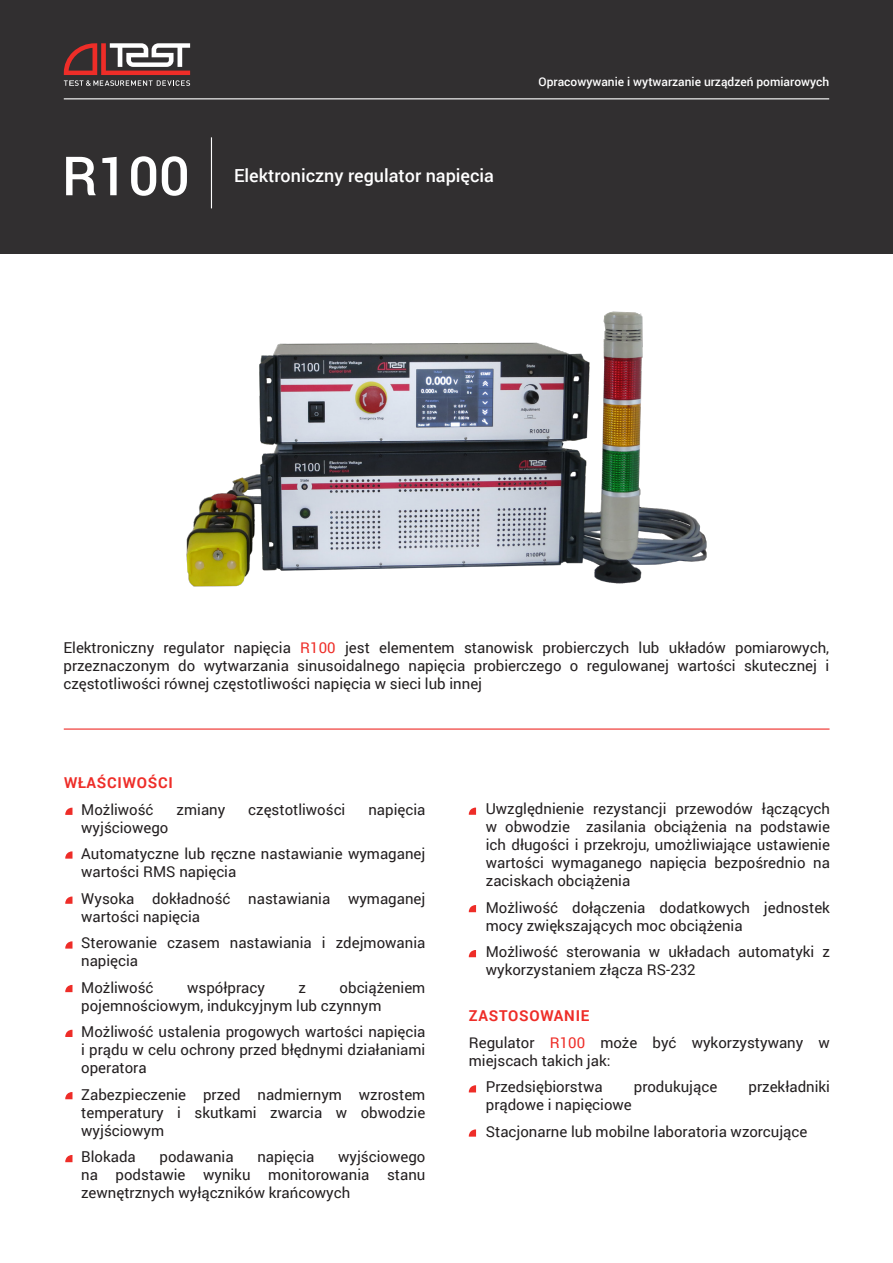
<style>
.page{position:relative;width:893px;height:1263px;background:#fff}
.page>*{position:absolute;margin:0;border:0;box-sizing:border-box;transform-origin:0 0}
.t1{font:500 54px "Roboto";color:#fff}
.t2{font:500 18px "Roboto";color:#fff}
.t3{font:15px/18px "Roboto";color:#231f20}
.t4{font:700 15px "Roboto";letter-spacing:.05em;color:#ee2d28}
.t5{font:500 12px "Roboto";color:#fff}
.s1{color:#ee2d28}
</style>
<div class="page">
<div style="left:0;top:0;width:893px;height:254px;background:#312f30"></div>
<hr style="left:64px;top:98px;width:765px;height:1px;background:#fff">
<hr style="left:64px;top:728px;width:765px;height:2px;background:#ee2d28">
<hr style="left:211px;top:137px;width:1px;height:71px;background:#fff">
<svg style="left:65px;top:808px;width:7px;height:7px"></svg>
<svg style="left:65px;top:851px;width:7px;height:8px"></svg>
<svg style="left:65px;top:896px;width:7px;height:8px"></svg>
<svg style="left:65px;top:941px;width:7px;height:7px"></svg>
<svg style="left:469px;top:1085px;width:7px;height:7px"></svg>
<svg style="left:469px;top:1129px;width:7px;height:7px"></svg>
<svg style="left:64px;top:43px;width:126px;height:43px"></svg>
<img style="left:186px;top:311px;width:521px;height:276px">
<svg style="left:65px;top:985px;width:7px;height:7px"></svg>
<svg style="left:65px;top:1030px;width:7px;height:7px"></svg>
<svg style="left:65px;top:1092px;width:7px;height:7px"></svg>
<svg style="left:65px;top:1155px;width:7px;height:7px"></svg>
<svg style="left:469px;top:808px;width:7px;height:7px"></svg>
<svg style="left:469px;top:905px;width:7px;height:7px"></svg>
<svg style="left:469px;top:950px;width:7px;height:7px"></svg>
<p class="t1" style="left:62px;top:138px;width:129px">R100</p>
<p class="t2" style="left:234px;top:163px;width:261px">Elektroniczny regulator napięcia</p>
<p class="t5" style="left:539px;top:73px;width:292px">Opracowywanie i wytwarzanie urządzeń pomiarowych</p>
<p class="t3" style="left:63px;top:638px;width:767px;text-align:justify">Elektroniczny regulator napięcia <span class="s1">R100</span> jest elementem stanowisk probierczych lub układów pomiarowych, przeznaczonym do wytwarzania sinusoidalnego napięcia probierczego o regulowanej wartości skutecznej i częstotliwości równej częstotliwości napięcia w sieci lub innej</p>
<p class="t4" style="left:64px;top:772px;width:110px">WŁAŚCIWOŚCI</p>
<p class="t3" style="left:81px;top:800px;width:74px">Możliwość</p>
<p class="t3" style="left:177px;top:800px;width:50px">zmiany</p>
<p class="t3" style="left:248px;top:800px;width:99px">częstotliwości</p>
<p class="t3" style="left:368px;top:800px;width:59px">napięcia</p>
<p class="t3" style="left:81px;top:818px;width:89px">wyjściowego</p>
<p class="t3" style="left:81px;top:844px;width:346px">Automatyczne lub ręczne nastawianie wymaganej wartości RMS napięcia</p>
<p class="t3" style="left:81px;top:889px;width:346px">Wysoka dokładność nastawiania wymaganej wartości napięcia</p>
<p class="t3" style="left:81px;top:933px;width:346px">Sterowanie czasem nastawiania i zdejmowania napięcia</p>
<p class="t3" style="left:81px;top:978px;width:74px">Możliwość</p>
<p class="t3" style="left:187px;top:978px;width:79px">współpracy</p>
<p class="t3" style="left:298px;top:978px;width:9px">z</p>
<p class="t3" style="left:81px;top:978px;width:346px;text-indent:258px">obciążeniem pojemnościowym, indukcyjnym lub czynnym</p>
<p class="t3" style="left:81px;top:1022px;width:346px;text-align:justify">Możliwość ustalenia progowych wartości napięcia i prądu w celu ochrony przed błędnymi działaniami operatora</p>
<p class="t3" style="left:81px;top:1085px;width:346px;text-align:justify">Zabezpieczenie przed nadmiernym wzrostem temperatury i skutkami zwarcia w obwodzie wyjściowym</p>
<p class="t3" style="left:81px;top:1147px;width:56px">Blokada</p>
<p class="t3" style="left:160px;top:1147px;width:75px">podawania</p>
<p class="t3" style="left:257px;top:1147px;width:59px">napięcia</p>
<p class="t3" style="left:81px;top:1147px;width:346px;text-align:justify;text-indent:257px">wyjściowego na podstawie wyniku monitorowania stanu zewnętrznych wyłączników krańcowych</p>
<p class="t3" style="left:486px;top:799px;width:346px;text-align:justify">Uwzględnienie rezystancji przewodów łączących w obwodzie zasilania obciążenia na podstawie ich długości i przekroju, umożliwiające ustawienie wartości wymaganego napięcia bezpośrednio na zaciskach obciążenia</p>
<p class="t3" style="left:486px;top:898px;width:346px">Możliwość dołączenia dodatkowych jednostek mocy zwiększających moc obciążenia</p>
<p class="t3" style="left:486px;top:942px;width:346px">Możliwość sterowania w układach automatyki z wykorzystaniem złącza RS-232</p>
<p class="t4" style="left:469px;top:1005px;width:122px">ZASTOSOWANIE</p>
<p class="t3" style="left:469px;top:1033px;width:363px">Regulator <span class="s1">R100</span> może być wykorzystywany w miejscach takich jak:</p>
<p class="t3" style="left:486px;top:1077px;width:118px">Przedsiębiorstwa</p>
<p class="t3" style="left:634px;top:1077px;width:85px">produkujące</p>
<p class="t3" style="left:749px;top:1077px;width:83px">przekładniki</p>
<p class="t3" style="left:486px;top:1095px;width:148px">prądowe i napięciowe</p>
<p class="t3" style="left:486px;top:1122px;width:323px">Stacjonarne lub mobilne laboratoria wzorcujące</p>
</div>
